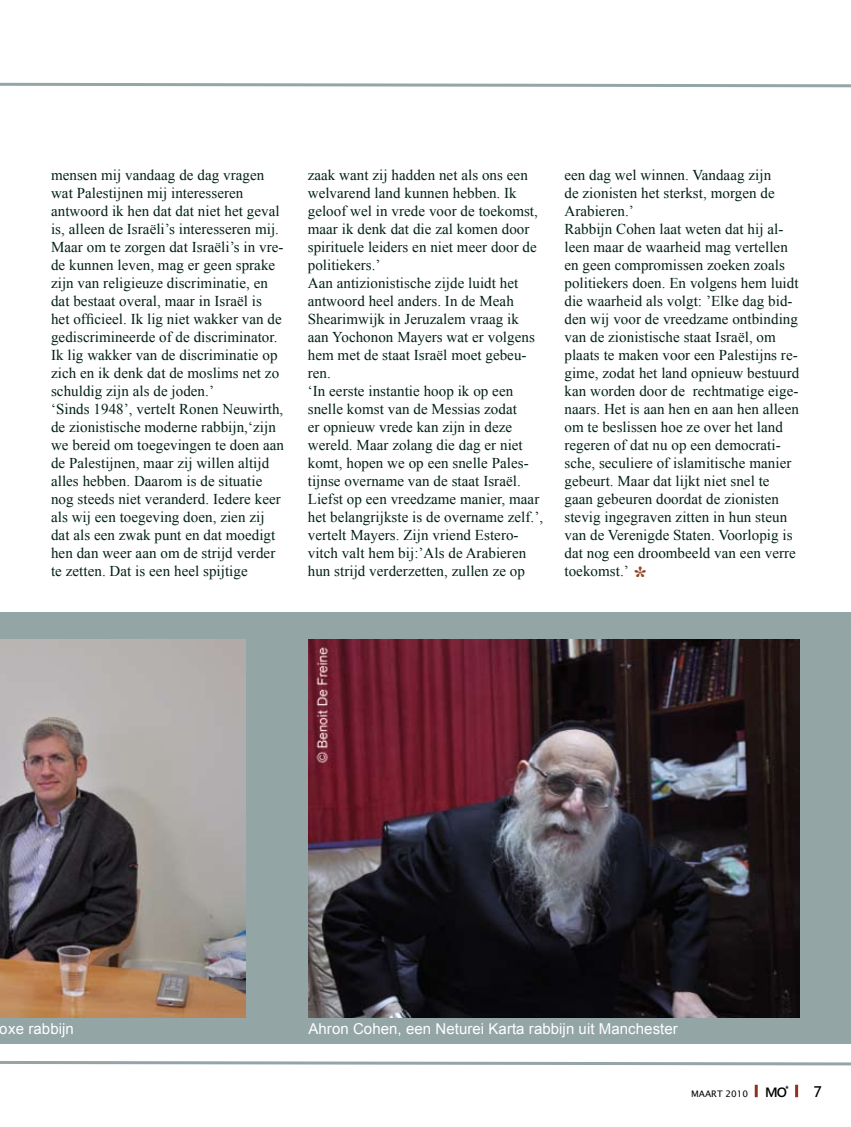
<style>
.page{position:relative;width:851px;height:1127px;background:#fff}
.page>*{position:absolute;margin:0;border:0;box-sizing:border-box;transform-origin:0 0}
.t1{font:15px/18px "Times New Roman";letter-spacing:.005em;color:#012017}
.t2{font:15px "Arial";letter-spacing:.005em;color:#fff}
.t3{font:600 13.5px "Segoe Media Center";color:#000}
.t4{font:9px "Lucida Sans";color:#000}
.s1{font-weight:700;font-size:28.5px;color:#924724}
</style>
<div class="page">
<svg style="left:0;top:82px;width:850px;height:6px"></svg>
<svg style="left:0;top:1061px;width:850px;height:5px"></svg>
<svg style="left:795px;top:1085px;width:3px;height:12px"></svg>
<svg style="left:754px;top:1085px;width:3px;height:12px"></svg>
<div style="left:0;top:612px;width:850px;height:431px;background:#94a5a6"></div>
<img style="left:308px;top:639px;width:491px;height:378px">
<img style="left:0;top:639px;width:245px;height:378px">
<p class="t1" style="left:51px;top:166px;width:234px">mensen mij vandaag de dag vragen wat Palestijnen mij interesseren antwoord ik hen dat dat niet het geval is, alleen de Israëli’s interesseren mij.<br>Maar om te zorgen dat Israëli’s in vre&shy;de kunnen leven, mag er geen sprake zijn van religieuze discriminatie, en dat bestaat overal, maar in Israël is het officieel. Ik lig niet wakker van de gediscrimineerde of de discriminator.<br>Ik lig wakker van de discriminatie op zich en ik denk dat de moslims net zo schuldig zijn als de joden.’<br>‘Sinds 1948’, vertelt Ronen Neuwirth, de zionistische moderne rabbijn,‘zijn we bereid om toegevingen te doen aan de Palestijnen, maar zij willen altijd alles hebben. Daarom is de situatie nog steeds niet veranderd. Iedere keer als wij een toegeving doen, zien zij dat als een zwak punt en dat moedigt hen dan weer aan om de strijd verder te zetten. Dat is een heel spijtige</p>
<p class="t1" style="left:308px;top:166px;width:237px">zaak want zij hadden net als ons een welvarend land kunnen hebben. Ik geloof wel in vrede voor de toekomst, maar ik denk dat die zal komen door spirituele leiders en niet meer door de politiekers.’<br>Aan antizionistische zijde luidt het antwoord heel anders. In de Meah Shearimwijk in Jeruzalem vraag ik aan Yochonon Mayers wat er volgens hem met de staat Israël moet gebeu&shy;ren.<br>‘In eerste instantie hoop ik op een snelle komst van de Messias zodat<br>er opnieuw vrede kan zijn in deze wereld. Maar zolang die dag er niet komt, hopen we op een snelle Pales&shy;tijnse overname van de staat Israël.<br>Liefst op een vreedzame manier, maar het belangrijkste is de overname zelf.’, vertelt Mayers. Zijn vriend Estero&shy;vitch valt hem bij:’Als de Arabieren hun strijd verderzetten, zullen ze op</p>
<p class="t1" style="left:564px;top:166px;width:236px">een dag wel winnen. Vandaag zijn<br>de zionisten het sterkst, morgen de Arabieren.’<br>Rabbijn Cohen laat weten dat hij al&shy;leen maar de waarheid mag vertellen en geen compromissen zoeken zoals politiekers doen. En volgens hem luidt die waarheid als volgt: ’Elke dag bid&shy;den wij voor de vreedzame ontbinding van de zionistische staat Israël, om plaats te maken voor een Palestijns re&shy;gime, zodat het land opnieuw bestuurd kan worden door de rechtmatige eige&shy;naars. Het is aan hen en aan hen alleen om te beslissen hoe ze over het land regeren of dat nu op een democrati&shy;sche, seculiere of islamitische manier gebeurt. Maar dat lijkt niet snel te gaan gebeuren doordat de zionisten stevig ingegraven zitten in hun steun van de Verenigde Staten. Voorlopig is dat nog een droombeeld van een verre toekomst.’ <span class="s1">*</span></p>
<p class="t2" style="left:0;top:1019px;width:75px">oxe rabbijn</p>
<p class="t2" style="left:308px;top:1019px;width:371px">Ahron Cohen, een Neturei Karta rabbijn uit Manchester</p>
<p class="t4" style="left:691px;top:1088px;width:59px">MAART 2010</p>
<p class="t3" style="left:764px;top:1084px;width:26px">MO<sup>*</sup></p>
</div>
